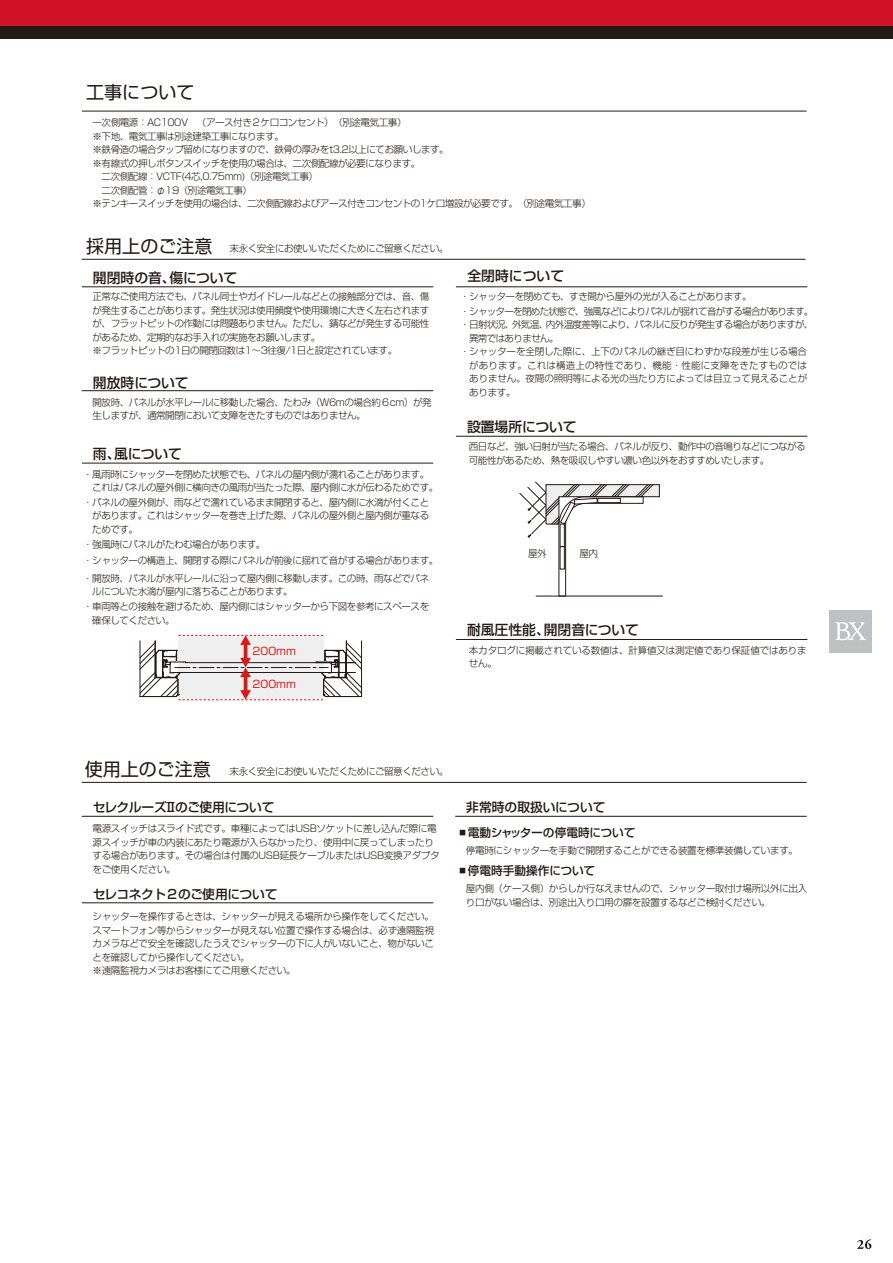
<style>
.page{position:relative;width:893px;height:1263px;background:#fff}
.page>*{position:absolute;margin:0;border:0;box-sizing:border-box;transform-origin:0 0}
.t1{font:18px "Shin Go";color:#231916}
.t2{font:500 13.8px "Shin Go Pro";color:#231916}
.t3{font:500 12.75px "Shin Go Pro";letter-spacing:-.03em;color:#231916}
.t4{font:500 12.75px "Shin Go Pro";color:#231916}
.t5{font:500 11.7px "Shin Go Pro";letter-spacing:-.005em;color:#231916}
.t6{font:10.5px "Shin Go";color:#d81a19}
.t7{font:300 9.6px/13.5px "Shin Go Pro";letter-spacing:-.05em;color:#231916}
.t8{font:300 9.6px/13.4px "Shin Go Pro";letter-spacing:-.07em;color:#231916}
.t9{font:300 9.6px/14.7px "Shin Go Pro";letter-spacing:-.08em;color:#231916}
.t10{font:300 9.6px/13.5px "Shin Go Pro";letter-spacing:-.02em;color:#231916}
.s1{font-family:"Shin Go";font-weight:400;font-size:18px}
</style>
<div class="page">
<div style="left:0;top:0;width:892px;height:38px;background:#231916"></div>
<div style="left:829px;top:610px;width:42px;height:43px;background:#bfc0c1"></div>
<svg style="left:835px;top:622px;width:31px;height:18px"></svg>
<svg style="left:857px;top:1239px;width:14px;height:10px"></svg>
<div style="left:0;top:0;width:892px;height:26px;background:#d01226"></div>
<div style="left:558px;top:523px;width:8px;height:73px;border:1px solid #231916"></div>
<svg style="left:559px;top:547px;width:5px;height:22px"></svg>
<svg style="left:559px;top:538px;width:5px;height:9px"></svg>
<hr style="left:82px;top:111px;width:724px;height:1px;background:#231916">
<hr style="left:82px;top:782px;width:724px;height:1px;background:#231916">
<hr style="left:82px;top:259px;width:723px;height:1px;background:#231916">
<svg style="left:519px;top:481px;width:141px;height:57px"></svg>
<svg style="left:139px;top:635px;width:223px;height:65px"></svg>
<hr style="left:536px;top:596px;width:126px;height:1px;background:#231916">
<hr style="left:82px;top:286px;width:351px;height:1px;background:#231916">
<hr style="left:82px;top:390px;width:351px;height:1px;background:#231916">
<hr style="left:82px;top:463px;width:351px;height:1px;background:#231916">
<hr style="left:456px;top:286px;width:351px;height:1px;background:#231916">
<hr style="left:456px;top:436px;width:351px;height:1px;background:#231916">
<hr style="left:456px;top:639px;width:351px;height:1px;background:#231916">
<hr style="left:82px;top:816px;width:351px;height:1px;background:#231916">
<hr style="left:82px;top:902px;width:351px;height:1px;background:#231916">
<hr style="left:455px;top:816px;width:351px;height:1px;background:#231916">
<h1 class="t1" style="left:86px;top:80px;width:109px">工事について</h1>
<p class="t7" style="left:92px;top:115px;width:500px">一次側電源：AC100V　（アース付き２ケ口コンセント）（別途電気工事）<br>※下地、電気工事は別途建築工事になります。<br>※鉄骨造の場合タップ留めになりますので、鉄骨の厚みをt3.2以上にてお願いします。<br>※有線式の押しボタンスイッチを使用の場合は、二次側配線が必要になります。<br>　二次側配線：VCTF(4芯,0.75mm)（別途電気工事）　　<br>　二次側配管：φ19（別途電気工事）<br>※テンキースイッチを使用の場合は、二次側配線およびアース付きコンセントの1ケ口増設が必要です。（別途電気工事）</p>
<p class="t7" style="left:86px;top:240px;width:363px"><span class="s1">採用上のご注意</span> 末永く安全にお使いいただくためにご留意ください。</p>
<h2 class="t2" style="left:93px;top:266px;width:146px">開閉時の音、傷について</h2>
<p class="t7" style="left:92px;top:289px;width:338px">正常なご使用方法でも、パネル同士やガイドレールなどとの接触部分では、音、傷が発生することがあります。発生状況は使用頻度や使用環境に大きく左右されますが、フラットピットの作動には問題ありません。ただし、錆などが発生する可能性があるため、定期的なお手入れの実施をお願いします。<br>※フラットピットの1日の開閉回数は1～3往復/1日と設定されています。</p>
<h2 class="t2" style="left:93px;top:371px;width:97px">開放時について</h2>
<p class="t7" style="left:92px;top:394px;width:340px">開放時、パネルが水平レールに移動した場合、たわみ（W6mの場合約６cm）が発生しますが、通常開閉において支障をきたすものではありません。</p>
<h2 class="t2" style="left:93px;top:442px;width:91px">雨、風について</h2>
<p class="t7" style="left:83px;top:466px;width:356px">・風雨時にシャッターを閉めた状態でも、パネルの屋内側が濡れることがあります。　これはパネルの屋外側に横向きの風雨が当たった際、屋内側に水が伝わるためです。</p>
<p class="t7" style="left:83px;top:494px;width:347px;text-align:justify">・パネルの屋外側が、雨などで濡れているまま開閉すると、屋内側に水滴が付くこと　があります。これはシャッターを巻き上げた際、パネルの屋外側と屋内側が重なる　ためです。</p>
<p class="t7" style="left:83px;top:553px;width:356px">・シャッターの構造上、開閉する際にパネルが前後に揺れて音がする場合があります。</p>
<p class="t7" style="left:83px;top:599px;width:347px">・車両等との接触を避けるため、屋内側にはシャッターから下図を参考にスペースを　確保してください。</p>
<p class="t7" style="left:83px;top:537px;width:184px">・強風時にパネルがたわむ場合があります。</p>
<p class="t7" style="left:83px;top:570px;width:347px">・開放時、パネルが水平レールに沿って屋内側に移動します。この時、雨などでパネ　ルについた水滴が屋内に落ちることがあります。</p>
<p class="t6" style="left:252px;top:644px;width:45px">200mm</p>
<p class="t6" style="left:252px;top:677px;width:45px">200mm</p>
<h2 class="t2" style="left:467px;top:264px;width:98px">全閉時について</h2>
<p class="t9" style="left:460px;top:288px;width:355px">・シャッターを閉めても、すき間から屋外の光が入ることがあります。<br>・シャッターを閉めた状態で、強風などによりパネルが揺れて音がする場合があります。</p>
<p class="t8" style="left:460px;top:317px;width:355px">・日射状況、外気温、内外温度差等により、パネルに反りが発生する場合がありますが、　異常ではありません。<br>・シャッターを全閉した際に、上下のパネルの継ぎ目にわずかな段差が生じる場合</p>
<p class="t7" style="left:469px;top:357px;width:339px;text-align:justify">があります。これは構造上の特性であり、機能・性能に支障をきたすものではありません。夜間の照明等による光の当たり方によっては目立って見えることがあります。</p>
<h2 class="t2" style="left:467px;top:416px;width:111px">設置場所について</h2>
<p class="t7" style="left:469px;top:439px;width:338px">西日など、強い日射が当たる場合、パネルが反り、動作中の音鳴りなどにつながる可能性があるため、熱を吸収しやすい濃い色以外をおすすめいたします。</p>
<p class="t7" style="left:528px;top:545px;width:20px">屋外</p>
<p class="t7" style="left:579px;top:545px;width:20px">屋内</p>
<h2 class="t2" style="left:467px;top:618px;width:174px">耐風圧性能、開閉音について</h2>
<p class="t10" style="left:469px;top:642px;width:339px">本カタログに掲載されている数値は、計算値又は測定値であり保証値ではありません。</p>
<p class="t7" style="left:85px;top:763px;width:365px"><span class="s1">使用上のご注意</span> 末永く安全にお使いいただくためにご留意ください。</p>
<h3 class="t3" style="left:93px;top:797px;width:183px">セレクルーズⅡのご使用について</h3>
<p class="t7" style="left:92px;top:821px;width:348px">電源スイッチはスライド式です。車種によってはUSBソケットに差し込んだ際に電源スイッチが車の内装にあたり電源が入らなかったり、使用中に戻ってしまったりする場合があります。その場合は付属のUSB延長ケーブルまたはUSB変換アダプタをご使用ください。</p>
<p class="t7" style="left:92px;top:909px;width:343px">シャッターを操作するときは、シャッターが見える場所から操作をしてください。スマートフォン等からシャッターが見えない位置で操作する場合は、必ず遠隔監視カメラなどで安全を確認したうえでシャッターの下に人がいないこと、物がないことを確認してから操作してください。<br>※遠隔監視カメラはお客様にてご用意ください。</p>
<h3 class="t3" style="left:93px;top:884px;width:186px">セレコネクト２のご使用について</h3>
<h3 class="t4" style="left:466px;top:797px;width:141px">非常時の取扱いについて</h3>
<p class="t5" style="left:459px;top:822px;width:177px"><sup>■</sup> 電動シャッターの停電時について</p>
<p class="t7" style="left:466px;top:842px;width:334px">停電時にシャッターを手動で開閉することができる装置を標準装備しています。</p>
<p class="t5" style="left:459px;top:861px;width:137px"><sup>■</sup> 停電時手動操作について</p>
<p class="t7" style="left:466px;top:881px;width:343px">屋内側（ケース側）からしか行なえませんので、シャッター取付け場所以外に出入り口がない場合は、別途出入り口用の扉を設置するなどご検討ください。</p>
</div>
